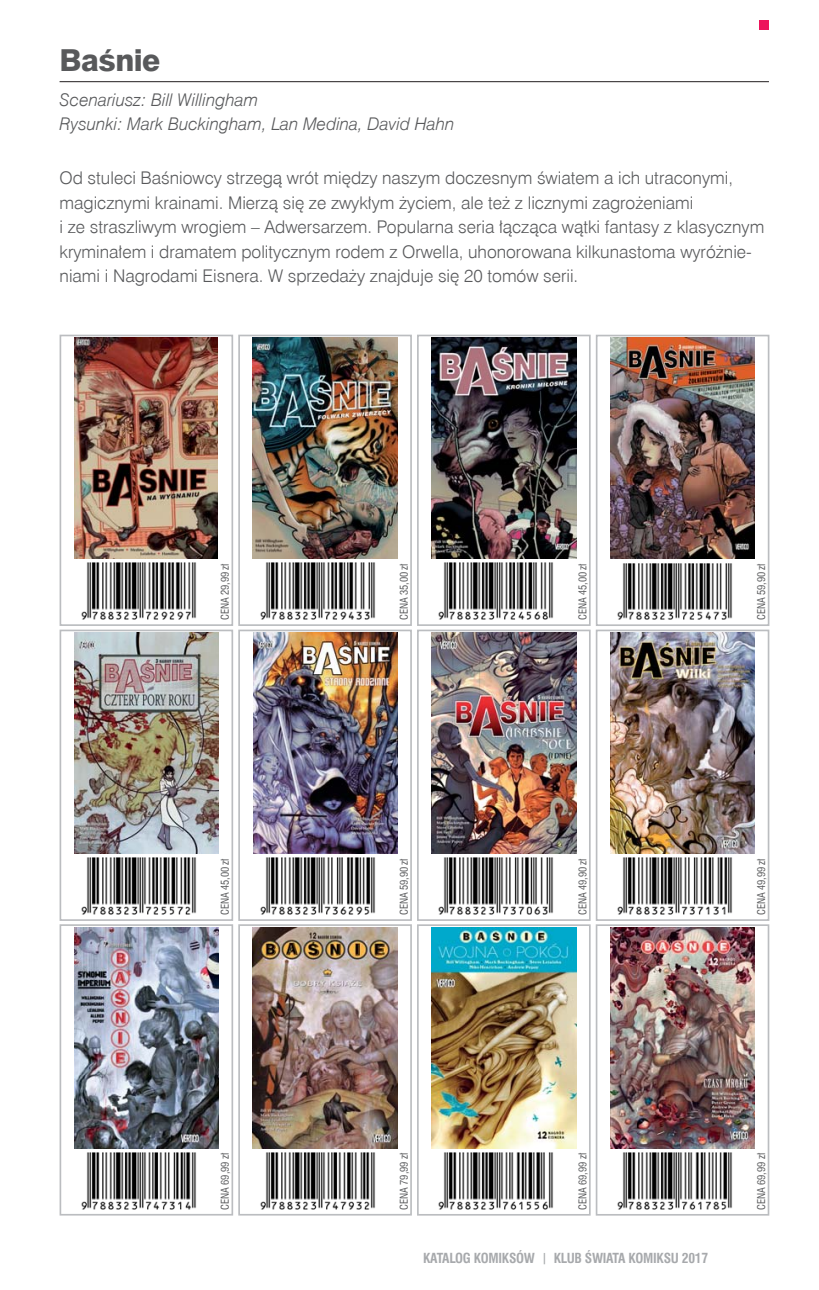
<style>
.page{position:relative;width:819px;height:1290px;background:#fff}
.page>*{position:absolute;margin:0;border:0;box-sizing:border-box;transform-origin:0 0}
.t1{font:30.28px "Swis 721 Hv EU";letter-spacing:-.02em;color:#58595b}
.t2{font:17.5px/24.5px "Swis 721 Lt EU";color:#58595b}
.t3{font:italic 17.5px/24.5px "Swis 721 Lt EU";color:#58595b}
.t4{font:700 13.65px "Swis 721 Cn EU";letter-spacing:-.02em;color:#a7a9ac}
.t5{font:10.5px "Swis 721 Cn EU";letter-spacing:-.01em;color:#58595b}
.s1{font-family:"Craft Gothic";font-weight:400}
</style>
<div class="page">
<div style="left:759px;top:20px;width:10px;height:10px;background:#ed145b"></div>
<hr style="left:60px;top:81px;width:709px;height:1px;background:#231f20">
<div style="left:238px;top:335px;width:174px;height:291px;border:2px solid #bbbdc0"></div>
<div style="left:60px;top:335px;width:173px;height:291px;border:2px solid #bbbdc0"></div>
<img style="left:253px;top:338px;width:144px;height:220px">
<img style="left:260px;top:562px;width:116px;height:58px">
<img style="left:75px;top:338px;width:143px;height:220px">
<img style="left:81px;top:562px;width:116px;height:58px">
<div style="left:417px;top:335px;width:173px;height:291px;border:2px solid #bbbdc0"></div>
<img style="left:431px;top:338px;width:145px;height:220px">
<img style="left:438px;top:562px;width:116px;height:58px">
<div style="left:595px;top:335px;width:174px;height:291px;border:2px solid #bbbdc0"></div>
<div style="left:238px;top:630px;width:174px;height:291px;border:2px solid #bbbdc0"></div>
<div style="left:60px;top:630px;width:173px;height:291px;border:2px solid #bbbdc0"></div>
<img style="left:610px;top:338px;width:144px;height:220px">
<img style="left:617px;top:563px;width:116px;height:57px">
<img style="left:253px;top:633px;width:144px;height:220px">
<img style="left:260px;top:857px;width:116px;height:58px">
<img style="left:74px;top:633px;width:144px;height:220px">
<img style="left:81px;top:857px;width:116px;height:58px">
<div style="left:595px;top:630px;width:174px;height:291px;border:2px solid #bbbdc0"></div>
<div style="left:417px;top:630px;width:173px;height:291px;border:2px solid #bbbdc0"></div>
<img style="left:610px;top:633px;width:144px;height:220px">
<img style="left:617px;top:857px;width:116px;height:58px">
<img style="left:431px;top:633px;width:145px;height:220px">
<img style="left:438px;top:857px;width:116px;height:58px">
<div style="left:238px;top:924px;width:174px;height:291px;border:2px solid #bbbdc0"></div>
<div style="left:60px;top:924px;width:173px;height:291px;border:2px solid #bbbdc0"></div>
<img style="left:253px;top:927px;width:144px;height:221px">
<img style="left:260px;top:1152px;width:116px;height:58px">
<img style="left:74px;top:927px;width:144px;height:221px">
<img style="left:81px;top:1152px;width:116px;height:58px">
<div style="left:417px;top:924px;width:173px;height:291px;border:2px solid #bbbdc0"></div>
<div style="left:595px;top:924px;width:174px;height:291px;border:2px solid #bbbdc0"></div>
<img style="left:431px;top:927px;width:145px;height:221px">
<img style="left:438px;top:1152px;width:116px;height:58px">
<img style="left:610px;top:927px;width:144px;height:221px">
<img style="left:617px;top:1152px;width:116px;height:58px">
<h1 class="t1" style="left:60px;top:42px;width:102px">Baśnie</h1>
<p class="t3" style="left:60px;top:87px;width:396px">Scenariusz: Bill Willingham<br>Rysunki: Mark Buckingham, Lan Medina, David Hahn</p>
<p class="t2" style="left:60px;top:166px;width:706px">Od stuleci Baśniowcy strzegą wrót między naszym doczesnym światem a ich utraconymi, magicznymi krainami. Mierzą się ze zwykłym życiem, ale też z licznymi zagrożeniami<br>i ze straszliwym wrogiem – Adwersarzem. Popularna seria łącząca wątki fantasy z klasycznym kryminałem i dramatem politycznym rodem z Orwella, uhonorowana kilkunastoma wyróżnie&shy;niami i Nagrodami Eisnera. W sprzedaży znajduje się 20 tomów serii.</p>
<p class="t5" style="left:219px;top:620px;width:58px;rotate:-90deg">CENA 29,99 zł</p>
<p class="t5" style="left:576px;top:620px;width:58px;rotate:-90deg">CENA 45,00 zł</p>
<p class="t5" style="left:755px;top:620px;width:58px;rotate:-90deg">CENA 59,90 zł</p>
<p class="t5" style="left:397px;top:620px;width:58px;rotate:-90deg">CENA 35,00 zł</p>
<p class="t5" style="left:219px;top:915px;width:58px;rotate:-90deg">CENA 45,00 zł</p>
<p class="t5" style="left:755px;top:915px;width:58px;rotate:-90deg">CENA 49,99 zł</p>
<p class="t5" style="left:397px;top:915px;width:58px;rotate:-90deg">CENA 59,90 zł</p>
<p class="t5" style="left:576px;top:915px;width:58px;rotate:-90deg">CENA 49,90 zł</p>
<p class="t5" style="left:219px;top:1210px;width:58px;rotate:-90deg">CENA 69,99 zł</p>
<p class="t5" style="left:576px;top:1210px;width:58px;rotate:-90deg">CENA 69,99 zł</p>
<p class="t5" style="left:755px;top:1210px;width:58px;rotate:-90deg">CENA 69,99 zł</p>
<p class="t5" style="left:397px;top:1210px;width:58px;rotate:-90deg">CENA 79,99 zł</p>
<p class="t4" style="left:423px;top:1250px;width:286px">KATALOG KOMIKSÓW <span class="s1">|</span> KLUB ŚWIATA KOMIKSU 2017</p>
</div>
